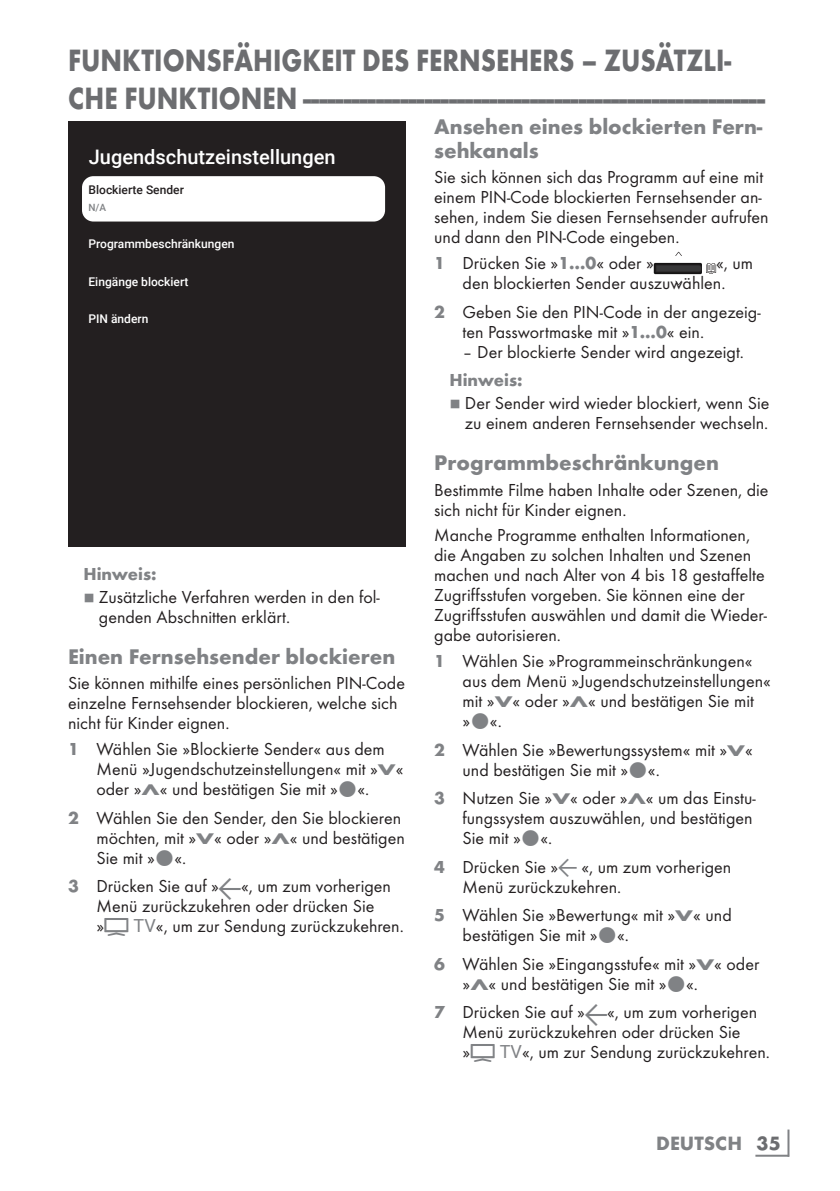
<style>
.page{position:relative;width:840px;height:1191px;background:#fff}
.page>*{position:absolute;margin:0;border:0;box-sizing:border-box;transform-origin:0 0}
.t1{font:700 32px/38.4px "Futura TOT";color:#6c6d70;scale:.84 1}
.t2{font:700 22px/24px "Futura TOT";color:#808285}
.t3{font:500 20px "Roboto";color:#fff}
.t4{font:700 20px "Futura TOT";color:#808285}
.t5{font:18px/20px "Futura TOT Boo";color:#231f20}
.t6{font:700 18px "Futura TOT";color:#808285}
.t7{font:500 12px "Roboto";color:#fff}
.t8{font:500 12px "Roboto";color:#231f20}
.t9{font:500 10px "Roboto";color:#808285}
.t10{font:8px "Grund Son Se";color:#808285}
.s1{font-family:"Futura TOT";font-weight:700;color:#808285}
.s2{font-family:"Futura TOT";font-weight:700;font-size:16px;color:#808285}
.s3{font-family:"Arcelik TS9 Android";font-size:20px;color:#808285}
.s4{font-family:"Arcelik TS9 Android";font-size:24px;color:#808285}
.s5{font-family:"Arcelik TS9 Android";font-size:32px;color:#808285}
.s6{font-family:"Roboto";color:#808285}
.s7{color:#6c6d70}
</style>
<div class="page">
<hr style="left:787px;top:1129px;width:2px;height:27px;background:#808285">
<hr style="left:755px;top:1154px;width:33px;height:2px;background:#808285">
<div style="left:68px;top:121px;width:337px;height:425px;background:#231f20"></div>
<div style="left:82px;top:176px;width:303px;height:45px;background:#fff;border-radius:11px"></div>
<div style="left:653px;top:263px;width:48px;height:11px;background:#151414;border-radius:2px"></div>
<svg style="left:675px;top:252px;width:6px;height:4px"></svg>
<svg style="left:675px;top:281px;width:6px;height:4px"></svg>
<svg style="left:656px;top:263px;width:59px;height:11px"></svg>
<h1 class="t1" style="left:68px;top:40px;width:830px">FUNKTIONSFÄHIGKEIT DES FERNSEHERS – ZUSÄTZLI-<br>CHE FUNKTIONEN----------------------------------------------------------</h1>
<p class="t3" style="left:89px;top:143px;width:248px">Jugendschutzeinstellungen</p>
<p class="t8" style="left:88px;top:181px;width:97px">Blockierte Sender</p>
<p class="t9" style="left:88px;top:201px;width:19px">N/A</p>
<p class="t7" style="left:88px;top:236px;width:147px">Programmbeschränkungen</p>
<p class="t7" style="left:88px;top:273px;width:101px">Eingänge blockiert</p>
<p class="t7" style="left:88px;top:310px;width:61px">PIN ändern</p>
<p class="t2" style="left:434px;top:114px;width:329px">Ansehen eines blockierten Fern&shy;sehkanals</p>
<p class="t5" style="left:434px;top:167px;width:336px">Sie sich können sich das Programm auf eine mit einem PIN-Code blockierten Fernsehsender an&shy;sehen, indem Sie diesen Fernsehsender aufrufen und dann den PIN-Code eingeben.</p>
<p class="t5" style="left:434px;top:253px;width:221px"><span class="s1">1</span> Drücken Sie »<span class="s1">1…0</span>« oder »</p>
<p class="t5" style="left:462px;top:253px;width:292px;text-indent:253px">«, um den blockierten Sender auszuwählen.</p>
<p class="t5" style="left:462px;top:301px;width:299px;text-indent:-28px"><span class="s1">2</span> Geben Sie den PIN-Code in der angezeig&shy;ten Passwortmaske mit »<span class="s1">1...0</span>« ein.</p>
<p class="t5" style="left:462px;top:341px;width:283px">– Der blockierte Sender wird angezeigt.</p>
<p class="t6" style="left:449px;top:369px;width:75px">Hinweis:</p>
<p class="t10" style="left:449px;top:400px;width:13px">7</p>
<p class="t5" style="left:464px;top:393px;width:306px">Der Sender wird wieder blockiert, wenn Sie zu einem anderen Fernsehsender wechseln.</p>
<p class="t2" style="left:434px;top:450px;width:286px">Programmbeschränkungen</p>
<p class="t5" style="left:434px;top:479px;width:336px">Bestimmte Filme haben Inhalte oder Szenen, die sich nicht für Kinder eignen.</p>
<p class="t5" style="left:434px;top:525px;width:334px">Manche Programme enthalten Informationen, die Angaben zu solchen Inhalten und Szenen machen und nach Alter von 4 bis 18 gestaffelte Zugriffsstufen vorgeben. Sie können eine der Zugriffsstufen auswählen und damit die Wieder&shy;gabe autorisieren.</p>
<p class="t5" style="left:462px;top:651px;width:310px;text-indent:-28px"><span class="s1">1</span> Wählen Sie »Programmeinschränkungen« aus dem Menü »Jugendschutzeinstellungen« mit »<span class="s2">V</span>« oder »<span class="s2">Λ</span>« und bestätigen Sie mit<br>» «.</p>
<p class="t5" style="left:462px;top:739px;width:292px;text-indent:-28px"><span class="s1">2</span> Wählen Sie »Bewertungssystem« mit »<span class="s2">V</span>« und bestätigen Sie mit » «.</p>
<p class="t5" style="left:462px;top:788px;width:294px;text-indent:-28px"><span class="s1">3</span> Nutzen Sie »<span class="s2">V</span>« oder »<span class="s2">Λ</span>« um das Einstu&shy;fungssystem auszuwählen, und bestätigen<br>Sie mit » «.</p>
<p class="t5" style="left:462px;top:856px;width:270px;text-indent:-28px"><span class="s1">4</span> Drücken Sie »<span class="s3">A</span> «, um zum vorherigen<br>Menü zurückzukehren.</p>
<p class="t5" style="left:462px;top:905px;width:270px;text-indent:-28px"><span class="s1">5</span> Wählen Sie »Bewertung« mit »<span class="s2">V</span>« und bestätigen Sie mit » «.</p>
<p class="t5" style="left:462px;top:953px;width:298px;text-indent:-28px"><span class="s1">6</span> Wählen Sie »Eingangsstufe« mit »<span class="s2">V</span>« oder »<span class="s2">Λ</span>« und bestätigen Sie mit » «.</p>
<p class="t5" style="left:462px;top:1002px;width:308px;text-indent:-28px"><span class="s1">7</span> Drücken Sie auf »<span class="s4">A</span>«, um zum vorherigen<br>Menü zurückzukehren oder drücken Sie »<span class="s5">H</span> <span class="s6">TV</span>«, um zur Sendung zurückzukehren.</p>
<p class="t6" style="left:83px;top:562px;width:75px">Hinweis:</p>
<p class="t10" style="left:83px;top:593px;width:13px">7</p>
<p class="t5" style="left:99px;top:586px;width:282px">Zusätzliche Verfahren werden in den fol&shy;genden Abschnitten erklärt.</p>
<p class="t2" style="left:68px;top:644px;width:329px">Einen Fernsehsender blockieren</p>
<p class="t5" style="left:68px;top:673px;width:338px">Sie können mithilfe eines persönlichen PIN-Code einzelne Fernsehsender blockieren, welche sich nicht für Kinder eignen.</p>
<p class="t5" style="left:96px;top:739px;width:308px;text-indent:-28px"><span class="s1">1</span> Wählen Sie »Blockierte Sender« aus dem<br>Menü »Jugendschutzeinstellungen« mit »<span class="s2">V</span>« oder »<span class="s2">Λ</span>« und bestätigen Sie mit » «.</p>
<p class="t5" style="left:96px;top:807px;width:310px;text-indent:-28px"><span class="s1">2</span> Wählen Sie den Sender, den Sie blockieren möchten, mit »<span class="s2">V</span>« oder »<span class="s2">Λ</span>« und bestätigen<br>Sie mit » «.</p>
<p class="t5" style="left:96px;top:876px;width:308px;text-indent:-28px"><span class="s1">3</span> Drücken Sie auf »<span class="s4">A</span>«, um zum vorherigen<br>Menü zurückzukehren oder drücken Sie »<span class="s5">H</span> <span class="s6">TV</span>«, um zur Sendung zurückzukehren.</p>
<p class="t4" style="left:656px;top:1131px;width:126px">DEUTSCH <span class="s7">35</span></p>
</div>
